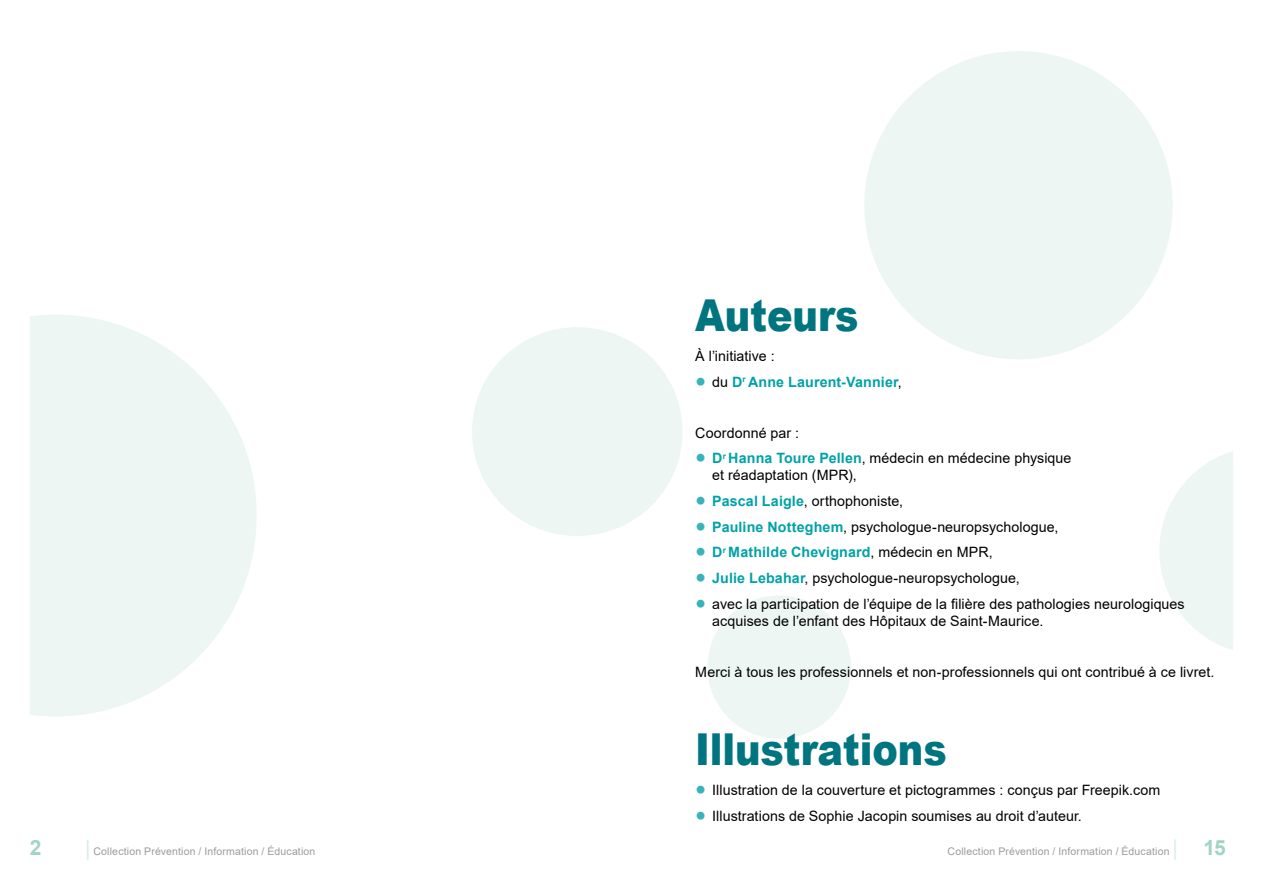
<style>
.page{position:relative;width:1263px;height:893px;background:#fff}
.page>*{position:absolute;margin:0;border:0;box-sizing:border-box;transform-origin:0 0}
.t1{font:900 43.95px "Arial";color:#007580;scale:.87 1}
.t2{font:700 21px "Arial";color:#a3d4c2}
.t3{font:14.25px/17.1px "Arial";letter-spacing:.005em;color:#000}
.t4{font:700 14.25px "Arial";letter-spacing:.01em;color:#00a2a7}
.t5{font:10.5px "Arial";letter-spacing:.02em;color:#9d9c9c}
.s1{font-size:21px;color:#ddeee7}
.s2{font-weight:400;font-size:31.5px;color:#38b4b8}
.s3{font-weight:400;color:#000}
.s4{font-size:31.5px;color:#38b4b8}
.s5{font-weight:700;color:#00a2a7}
.s6{font-weight:700;font-size:21px;color:#a3d4c2}
</style>
<div class="page">
<svg style="left:30px;top:315px;width:227px;height:401px"></svg>
<svg style="left:472px;top:327px;width:159px;height:209px"></svg>
<svg style="left:631px;top:51px;width:602px;height:688px"></svg>
<h2 class="t2" style="left:30px;top:832px;width:13px">2</h2>
<p class="t5" style="left:85px;top:844px;width:232px"><span class="s1">|</span> Collection Prévention / Information / Éducation</p>
<h1 class="t1" style="left:695px;top:283px;width:189px">Auteurs</h1>
<p class="t3" style="left:695px;top:347px;width:81px">À l’initiative :</p>
<p class="t4" style="left:695px;top:371px;width:208px"><span class="s2">•</span> <span class="s3">du</span> D<sup>r</sup> Anne Laurent-Vannier<span class="s3">,</span></p>
<p class="t3" style="left:695px;top:424px;width:105px">Coordonné par :</p>
<p class="t3" style="left:712px;top:450px;width:361px;text-indent:-17px"><span class="s4">•</span> <span class="s5">D</span><sup>r</sup> <span class="s5">Hanna Toure Pellen</span>, médecin en médecine physique et réadaptation (MPR),</p>
<p class="t3" style="left:695px;top:492px;width:209px"><span class="s4">•</span> <span class="s5">Pascal Laigle</span>, orthophoniste,</p>
<p class="t3" style="left:695px;top:518px;width:365px"><span class="s4">•</span> <span class="s5">Pauline Notteghem</span>, psychologue-neuropsychologue,</p>
<p class="t4" style="left:695px;top:542px;width:299px"><span class="s2">•</span> D<sup>r</sup> Mathilde Chevignard<span class="s3">, médecin en MPR,</span></p>
<p class="t3" style="left:695px;top:569px;width:326px"><span class="s4">•</span> <span class="s5">Julie Lebahar</span>, psychologue-neuropsychologue,</p>
<p class="t3" style="left:712px;top:595px;width:474px;text-indent:-17px"><span class="s4">•</span> avec la participation de l’équipe de la filière des pathologies neurologiques acquises de l’enfant des Hôpitaux de Saint-Maurice.</p>
<p class="t3" style="left:695px;top:663px;width:521px">Merci à tous les professionnels et non-professionnels qui ont contribué à ce livret.</p>
<h1 class="t1" style="left:695px;top:718px;width:291px">Illustrations</h1>
<p class="t3" style="left:695px;top:781px;width:467px"><span class="s4">•</span> Illustration de la couverture et pictogrammes : conçus par Freepik.com</p>
<p class="t3" style="left:695px;top:807px;width:388px"><span class="s4">•</span> Illustrations de Sophie Jacopin soumises au droit d’auteur.</p>
<p class="t5" style="left:947px;top:844px;width:280px">Collection Prévention / Information / Éducation <span class="s1">|</span> <span class="s6">15</span></p>
</div>
